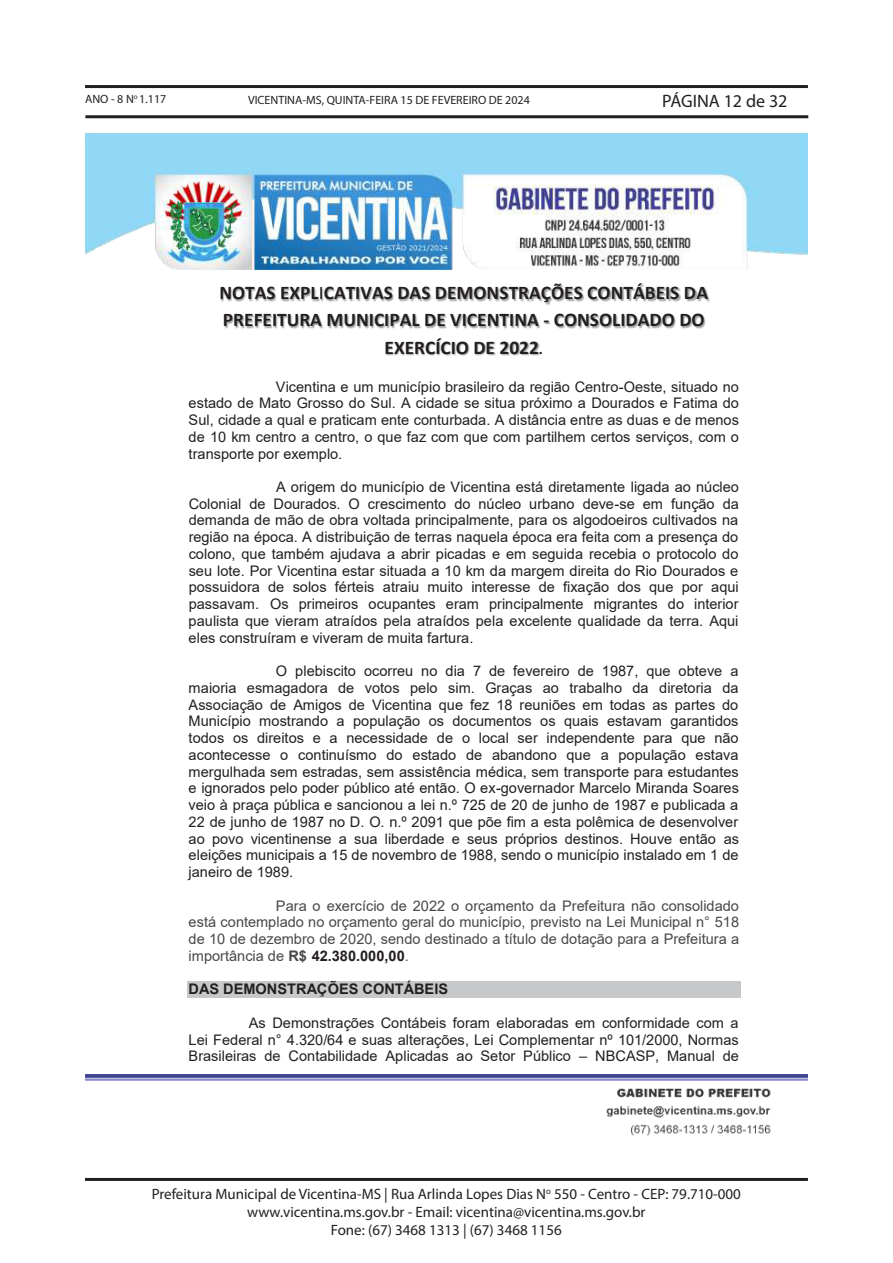
<style>
.page{position:relative;width:893px;height:1263px;background:#fff}
.page>*{position:absolute;margin:0;border:0;box-sizing:border-box;transform-origin:0 0}
.t1{font:700 19.35px/27px "Calibri";color:#231f20;text-align:center}
.t2{font:18px "Myriad Pro";color:#231f20}
.t3{font:15px/18px "Myriad Pro";color:#231f20;text-align:center}
.t4{font:14.55px/16.8px "Arial";color:#231f20;text-align:justify}
.t5{font:14.55px/16.8px "Arial";color:#474849;text-align:justify}
.t6{font:700 14.55px "Arial";color:#231f20}
.t7{font:12px "Myriad Pro";color:#231f20}
.s1{font-weight:400}
.s2{font-family:"Arial";font-size:14.55px}
.s3{font-weight:700}
.s4{font-weight:700;color:#231f20}
.s5{font-style:inherit}
</style>
<div class="page">
<hr style="left:85px;top:85px;width:723px;height:3px;background:#231f20">
<hr style="left:85px;top:115px;width:723px;height:3px;background:#231f20">
<hr style="left:85px;top:1178px;width:723px;height:3px;background:#231f20">
<img style="left:85px;top:1074px;width:723px;height:62px">
<img style="left:86px;top:134px;width:722px;height:136px">
<img style="left:220px;top:284px;width:490px;height:17px">
<img style="left:221px;top:301px;width:488px;height:28px">
<img style="left:372px;top:328px;width:182px;height:28px">
<div style="left:187px;top:981px;width:554px;height:17px;background:#c7c8ca"></div>
<p class="t7" style="left:85px;top:91px;width:83px">ANO - 8 N<sup>o</sup> 1.117</p>
<p class="t7" style="left:248px;top:93px;width:283px">VICENTINA-MS, QUINTA-FEIRA 15 DE FEVEREIRO DE 2024</p>
<p class="t2" style="left:662px;top:90px;width:127px">PÁGINA 12 de 32</p>
<p class="t1" style="left:219px;top:279px;width:490px">NOTAS EXPL<span class="s1">I</span>CATIVAS DAS DEMONSTRAÇÕES CONTÁBEIS DA<br>PREFEITURA MUNICIPAL DE VICENTINA - CONSOLIDADO DO<br>EXERCÍCIO DE 2022<span class="s2">.</span></p>
<p class="t4" style="left:189px;top:378px;width:552px;text-indent:87px">Vicentina e um município brasileiro da região Centro-Oeste, situado no estado de Mato Grosso do Sul. A cidade se situa próximo a Dourados e Fatima do Sul, cidade a qual e praticam ente conturbada. A distância entre as duas e de menos de 10 km centro a centro, o que faz com que com partilhem certos serviços, com o transporte por exemplo.</p>
<p class="t4" style="left:189px;top:478px;width:552px;text-indent:87px">A origem do município de Vicentina está diretamente ligada ao núcleo Colonial de Dourados. O crescimento do núcleo urbano deve-se em função da demanda de mão de obra voltada principalmente, para os algodoeiros cultivados na região na época. A distribuição de terras naquela época era feita com a presença do colono, que também ajudava a abrir picadas e em seguida recebia o protocolo do seu lote. Por Vicentina estar situada a 10 km da margem direita do Rio Dourados e possuidora de solos férteis atraiu muito interesse de fixação dos que por aqui passavam. Os primeiros ocupantes eram principalmente migrantes do interior paulista que vieram atraídos pela atraídos pela excelente qualidade da terra. Aqui eles construíram e viveram de muita fartura.</p>
<p class="t4" style="left:189px;top:663px;width:552px;text-indent:87px">O plebiscito ocorreu no dia 7 de fevereiro de 1987, que obteve a maioria esmagadora de votos pelo sim. Graças ao trabalho da diretoria da Associação de Amigos de Vicentina que fez 18 reuniões em todas as partes do Município mostrando a população os documentos os quais estavam garantidos todos os direitos e a necessidade de o local ser independente para que não acontecesse o continuísmo do estado de abandono que a população estava mergulhada sem estradas, sem assistência médica, sem transporte para estudantes e ignorados pelo poder público até então. O ex-governador Marcelo Miranda Soares veio à praça pública e sancionou a lei n.º 725 de 20 de junho de 1987 e publicada a 22 de junho de 1987 no D. O. n.º 2091 que põe fim a esta polêmica de desenvolver ao povo vicentinense a sua liberdade e seus próprios destinos. Houve então as eleições municipais a 15 de novembro de 1988, sendo o município instalado em 1 de janeiro de 1989.</p>
<p class="t5" style="left:189px;top:897px;width:552px;text-indent:87px">Para o exercício de 2022 o orçamento da Prefeitura não consolidado está contemplado no orçamento geral do município, previsto na Lei Municipal n° 518 de 10 de dezembro de 2020, sendo destinado a título de dotação para a Prefeitura a importância de <span class="s3">R$</span> <span class="s4">42.380.000,00</span>.</p>
<p class="t6" style="left:189px;top:979px;width:261px">DAS DEMONSTRAÇÕES CONTÁBEIS</p>
<p class="t4" style="left:189px;top:1014px;width:552px;text-indent:60px">As Demonstrações Contábeis foram elaboradas em conformidade com a Lei Federal n° 4.320/64 e suas alterações, Lei Complementar nº 101/2000, Normas Brasileiras de Contabilidade Aplicadas ao Setor Público <span class="s5">–</span> NBCASP, Manual de</p>
<p class="t3" style="left:152px;top:1184px;width:591px">Prefeitura Municipal de Vicentina-MS | Rua Arlinda Lopes Dias N<sup>o</sup> 550 - Centro - CEP: 79.710-000 www.vicentina.ms.gov.br - Email: vicentina@vicentina.ms.gov.br<br>Fone: (67) 3468 1313 | (67) 3468 1156</p>
</div>
